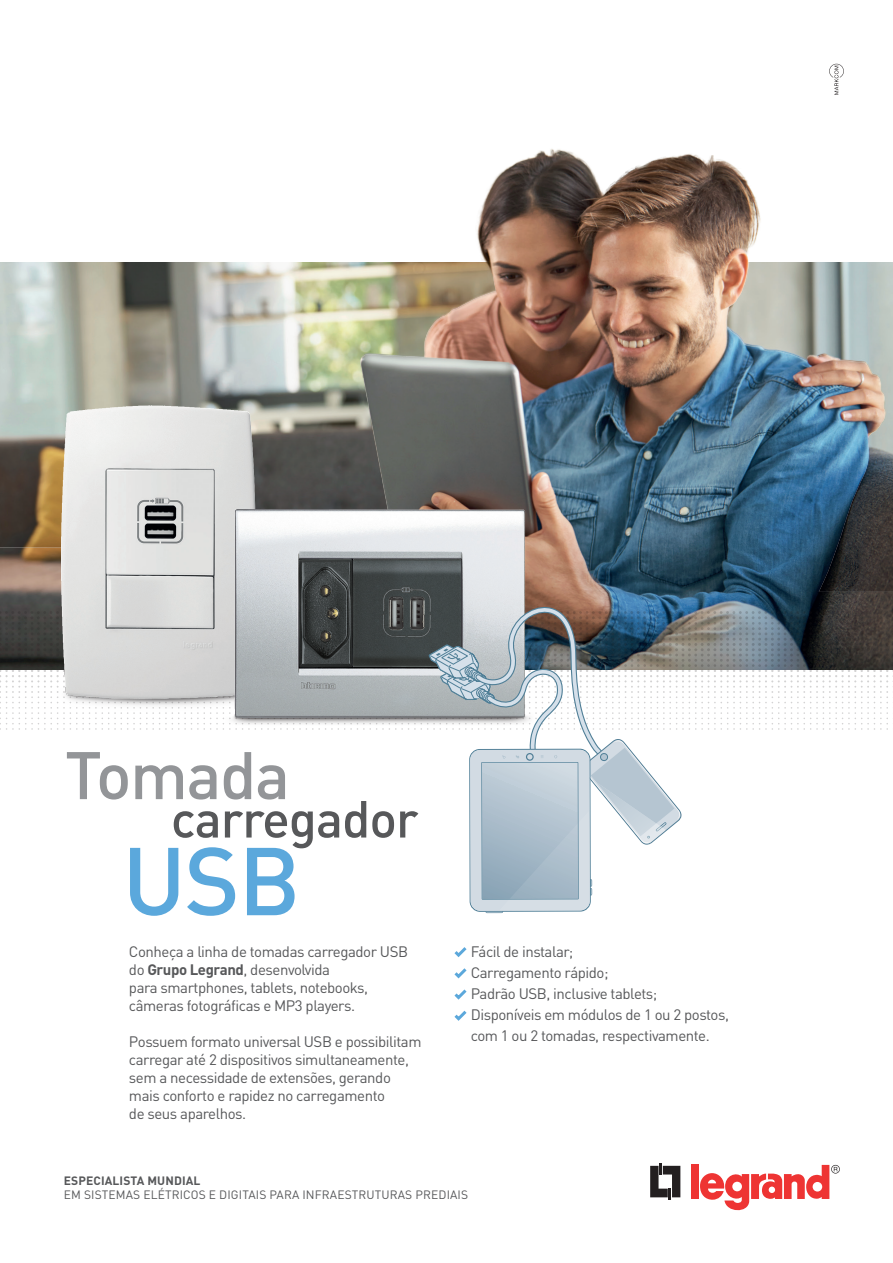
<style>
.page{position:relative;width:893px;height:1263px;background:#fff}
.page>*{position:absolute;margin:0;border:0;box-sizing:border-box;transform-origin:0 0}
.t1{font:500 94.65px "DIN Pro";color:#5ba8dc}
.t2{font:500 66.15px "DIN Pro";letter-spacing:-.025em;color:#939598}
.t3{font:500 51.3px "DIN Pro";letter-spacing:-.02em;color:#57585a}
.t4{font:15px/18px "DIN Pro";letter-spacing:-.03em;color:#57585a}
.t5{font:12px "DIN Pro";letter-spacing:.01em;color:#57585a}
.t6{font:700 12px "DIN Pro";letter-spacing:.01em;color:#57585a}
.s1{font-weight:700}
</style>
<div class="page">
<img style="left:0;top:149px;width:893px;height:434px">
<img style="left:56px;top:405px;width:207px;height:178px">
<img style="left:224px;top:510px;width:313px;height:73px">
<svg style="left:0;top:583px;width:893px;height:330px"></svg>
<svg style="left:650px;top:1163px;width:30px;height:37px"></svg>
<div style="left:691px;top:1165px;width:8px;height:34px;background:#ee3433"></div>
<svg style="left:700px;top:1165px;width:140px;height:46px"></svg>
<svg style="left:454px;top:947px;width:13px;height:10px"></svg>
<svg style="left:454px;top:968px;width:13px;height:11px"></svg>
<svg style="left:454px;top:989px;width:13px;height:32px"></svg>
<svg style="left:829px;top:64px;width:15px;height:31px"></svg>
<h2 class="t2" style="left:65px;top:730px;width:227px">Tomada</h2>
<h3 class="t3" style="left:171px;top:784px;width:249px">carregador</h3>
<h1 class="t1" style="left:122px;top:817px;width:180px">USB</h1>
<p class="t4" style="left:129px;top:941px;width:281px">Conheça a linha de tomadas carregador USB do <span class="s1">Grupo Legrand</span>, desenvolvida<br>para smartphones, tablets, notebooks, câmeras fotográficas e MP3 players.</p>
<p class="t4" style="left:129px;top:1031px;width:294px">Possuem formato universal USB e possibilitam carregar até 2 dispositivos simultaneamente, sem a necessidade de extensões, gerando mais conforto e rapidez no carregamento<br>de seus aparelhos.</p>
<p class="t4" style="left:471px;top:939px;width:260px;line-height:21px">Fácil de instalar;<br>Carregamento rápido;<br>Padrão USB, inclusive tablets;<br>Disponíveis em módulos de 1 ou 2 postos, com 1 ou 2 tomadas, respectivamente.</p>
<p class="t6" style="left:64px;top:1172px;width:138px">ESPECIALISTA MUNDIAL</p>
<p class="t5" style="left:64px;top:1185px;width:406px">EM SISTEMAS ELÉTRICOS E DIGITAIS PARA INFRAESTRUTURAS PREDIAIS</p>
</div>
